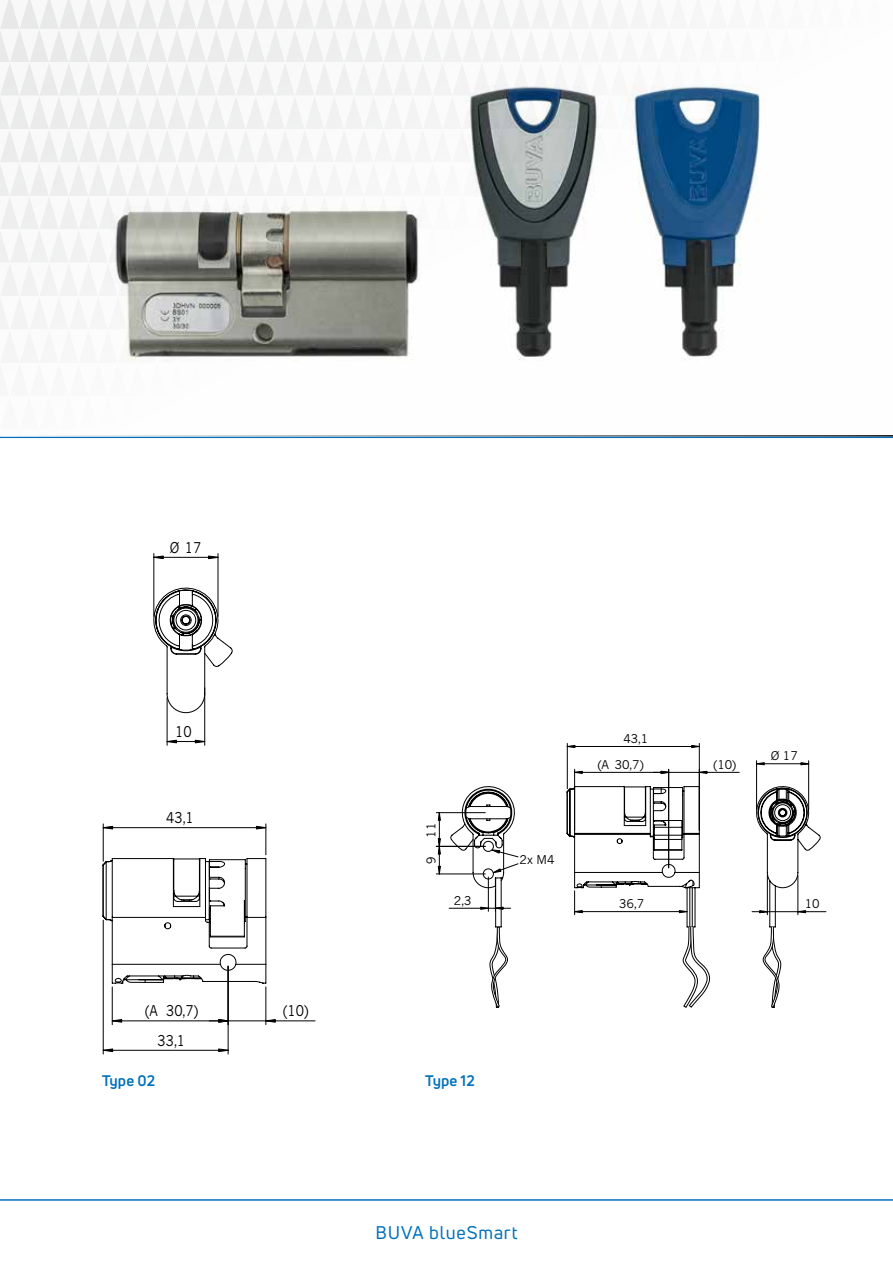
<style>
.page{position:relative;width:893px;height:1263px;background:#fff}
.page>*{position:absolute;margin:0;border:0;box-sizing:border-box;transform-origin:0 0}
.t1{font:18px "Uni Neue";letter-spacing:.045em;color:#0071bb}
.t2{font:700 15px "Uni Neue";letter-spacing:.005em;color:#0071bb}
.t3{font:14.7px "News Gothic MT Pro";color:#000;scale:.9 1}
.t4{font:12px "News Gothic MT Pro";color:#000}
</style>
<div class="page">
<hr style="left:0;top:1199px;width:893px;height:2px;background:#0071bb">
<svg style="left:104px;top:826px;width:9px;height:3px"></svg>
<svg style="left:256px;top:826px;width:9px;height:3px"></svg>
<hr style="left:103px;top:824px;width:1px;height:37px;background:#000">
<hr style="left:265px;top:824px;width:1px;height:31px;background:#000">
<hr style="left:103px;top:827px;width:163px;height:1px;background:#000">
<svg style="left:103px;top:858px;width:172px;height:167px"></svg>
<hr style="left:228px;top:1020px;width:38px;height:1px;background:#000">
<hr style="left:266px;top:1020px;width:49px;height:1px;background:#000">
<hr style="left:228px;top:966px;width:1px;height:88px;background:#000">
<hr style="left:103px;top:920px;width:1px;height:134px;background:#000">
<hr style="left:103px;top:1050px;width:125px;height:1px;background:#000">
<svg style="left:153px;top:584px;width:80px;height:129px"></svg>
<svg style="left:168px;top:740px;width:9px;height:3px"></svg>
<svg style="left:195px;top:740px;width:9px;height:3px"></svg>
<hr style="left:167px;top:698px;width:1px;height:47px;background:#000">
<hr style="left:204px;top:688px;width:1px;height:57px;background:#000">
<hr style="left:167px;top:741px;width:38px;height:1px;background:#000">
<svg style="left:155px;top:556px;width:8px;height:3px"></svg>
<svg style="left:209px;top:556px;width:9px;height:3px"></svg>
<hr style="left:154px;top:553px;width:1px;height:63px;background:#000">
<hr style="left:218px;top:553px;width:1px;height:63px;background:#000">
<hr style="left:154px;top:557px;width:64px;height:1px;background:#000">
<svg style="left:752px;top:761px;width:74px;height:247px"></svg>
<svg style="left:566px;top:743px;width:173px;height:265px"></svg>
<svg style="left:436px;top:786px;width:82px;height:222px"></svg>
<svg style="left:0;top:0;width:893px;height:438px"></svg>
<p class="t3" style="left:170px;top:538px;width:37px">Ø 17</p>
<p class="t3" style="left:175px;top:723px;width:20px">10</p>
<p class="t3" style="left:166px;top:809px;width:32px">43,1</p>
<p class="t3" style="left:145px;top:1002px;width:61px">(A 30,7)</p>
<p class="t3" style="left:283px;top:1002px;width:30px">(10)</p>
<p class="t3" style="left:157px;top:1031px;width:32px">33,1</p>
<p class="t4" style="left:424px;top:838px;width:16px;rotate:-90deg">11</p>
<p class="t4" style="left:424px;top:864px;width:9px;rotate:-90deg">9</p>
<p class="t4" style="left:454px;top:893px;width:19px">2,3</p>
<p class="t2" style="left:102px;top:1071px;width:55px">Type 02</p>
<p class="t2" style="left:425px;top:1071px;width:51px">Type 12</p>
<p class="t4" style="left:520px;top:852px;width:37px">2x M4</p>
<p class="t4" style="left:623px;top:731px;width:27px">43,1</p>
<p class="t4" style="left:597px;top:757px;width:48px">(A 30,7)</p>
<p class="t4" style="left:713px;top:757px;width:25px">(10)</p>
<p class="t4" style="left:771px;top:748px;width:29px">Ø17</p>
<p class="t4" style="left:619px;top:896px;width:27px">36,7</p>
<p class="t4" style="left:805px;top:896px;width:16px">10</p>
<h1 class="t1" style="left:375px;top:1222px;width:144px">BUVA blueSmart</h1>
</div>
